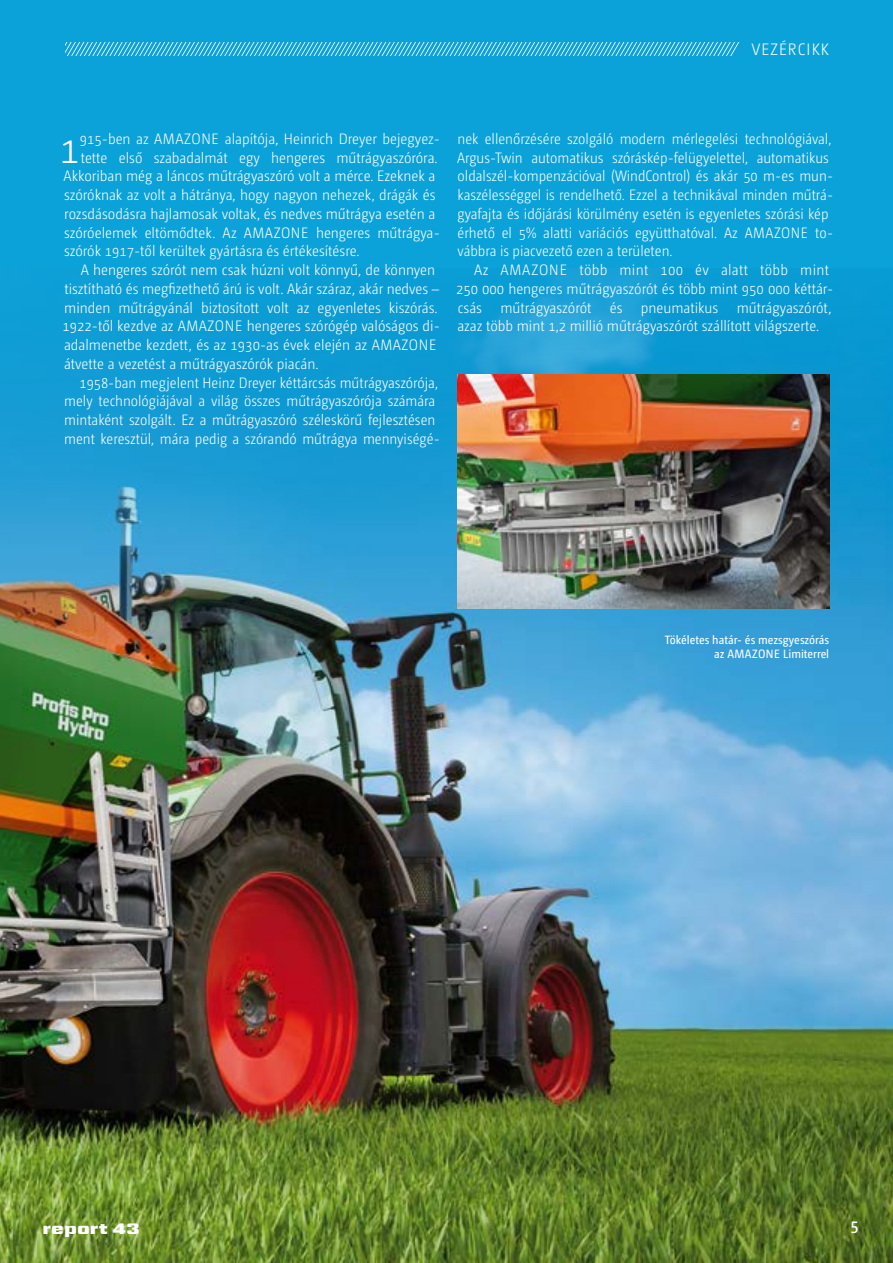
<style>
.page{position:relative;width:893px;height:1263px;background:#fff}
.page>*{position:absolute;margin:0;border:0;box-sizing:border-box;transform-origin:0 0}
.t1{font:300 42px "Camingo Dos Pro S Cd";color:#fff}
.t2{font:300 16.5px "Camingo Dos Pro S Cd";letter-spacing:.065em;color:#fff}
.t3{font:600 16.5px "Camingo Dos Pro S Cd";color:#fff}
.t4{font:300 15px/18.8px "Camingo Dos Pro S Cd";color:#fff}
.t5{font:15px "Amazone VI Bl";color:#fff}
.t6{font:12px/13.8px "Camingo Dos Pro S Cd";color:#fff;text-align:right}
</style>
<div class="page">
<img style="left:0;top:0;width:893px;height:1263px">
<img style="left:457px;top:375px;width:372px;height:234px">
<svg style="left:65px;top:43px;width:813px;height:12px;background:#36b2df"></svg>
<p class="t2" style="left:751px;top:40px;width:79px">VEZÉRCIKK</p>
<p class="t4" style="left:80px;top:129px;width:362px">915-ben az AMAZONE alapítója, Heinrich Dreyer bejegyez-</p>
<p class="t4" style="left:81px;top:148px;width:358px">tette első szabadalmát egy hengeres műtrágyaszóróra.</p>
<p class="t4" style="left:64px;top:167px;width:373px">Akkoriban még a láncos műtrágyaszóró volt a mérce. Ezeknek a</p>
<p class="t4" style="left:64px;top:185px;width:373px">szóróknak az volt a hátránya, hogy nagyon nehezek, drágák és</p>
<p class="t4" style="left:64px;top:204px;width:373px">rozsdásodásra hajlamosak voltak, és nedves műtrágya esetén a</p>
<p class="t4" style="left:64px;top:223px;width:377px">szóróelemek eltömődtek. Az AMAZONE hengeres műtrágya-</p>
<p class="t4" style="left:64px;top:242px;width:297px">szórók 1917-től kerültek gyártásra és értékesítésre.</p>
<p class="t4" style="left:81px;top:260px;width:356px">A hengeres szórót nem csak húzni volt könnyű, de könnyen</p>
<p class="t4" style="left:64px;top:279px;width:376px">tisztítható és megfizethető árú is volt. Akár száraz, akár nedves –</p>
<p class="t4" style="left:64px;top:298px;width:375px">minden műtrágyánál biztosított volt az egyenletes kiszórás.</p>
<p class="t4" style="left:62px;top:317px;width:379px">1922-től kezdve az AMAZONE hengeres szórógép valóságos di-</p>
<p class="t4" style="left:64px;top:335px;width:374px">adalmenetbe kezdett, és az 1930-as évek elején az AMAZONE</p>
<p class="t4" style="left:64px;top:354px;width:256px">átvette a vezetést a műtrágyaszórók piacán.</p>
<p class="t4" style="left:79px;top:373px;width:360px">1958-ban megjelent Heinz Dreyer kéttárcsás műtrágyaszórója,</p>
<p class="t4" style="left:64px;top:392px;width:373px">mely technológiájával a világ összes műtrágyaszórója számára</p>
<p class="t4" style="left:64px;top:410px;width:373px">mintaként szolgált. Ez a műtrágyaszóró széleskörű fejlesztésen</p>
<p class="t4" style="left:64px;top:429px;width:377px">ment keresztül, mára pedig a szórandó műtrágya mennyiségé-</p>
<h1 class="t1" style="left:59px;top:124px;width:22px">1</h1>
<p class="t4" style="left:457px;top:129px;width:378px">nek ellenőrzésére szolgáló modern mérlegelési technológiával, Argus-Twin automatikus szóráskép-felügyelettel, automatikus oldalszél-kompenzációval (WindControl) és akár 50 m-es mun&shy;kaszélességgel is rendelhető. Ezzel a technikával minden műtrá&shy;gyafajta és időjárási körülmény esetén is egyenletes szórási kép érhető el 5% alatti variációs együtthatóval. Az AMAZONE to&shy;vábbra is piacvezető ezen a területen.</p>
<p class="t4" style="left:456px;top:260px;width:379px;text-indent:18px">Az AMAZONE több mint 100 év alatt több mint 250 000 hengeres műtrágyaszórót és több mint 950 000 kéttár&shy;csás műtrágyaszórót és pneumatikus műtrágyaszórót, azaz több mint 1,2 millió műtrágyaszórót szállított világszerte.</p>
<p class="t6" style="left:665px;top:633px;width:166px">Tökéletes határ- és mezsgyeszórás az AMAZONE Limiterrel</p>
<p class="t5" style="left:43px;top:1220px;width:98px">report 43</p>
<p class="t3" style="left:850px;top:1217px;width:10px">5</p>
</div>
